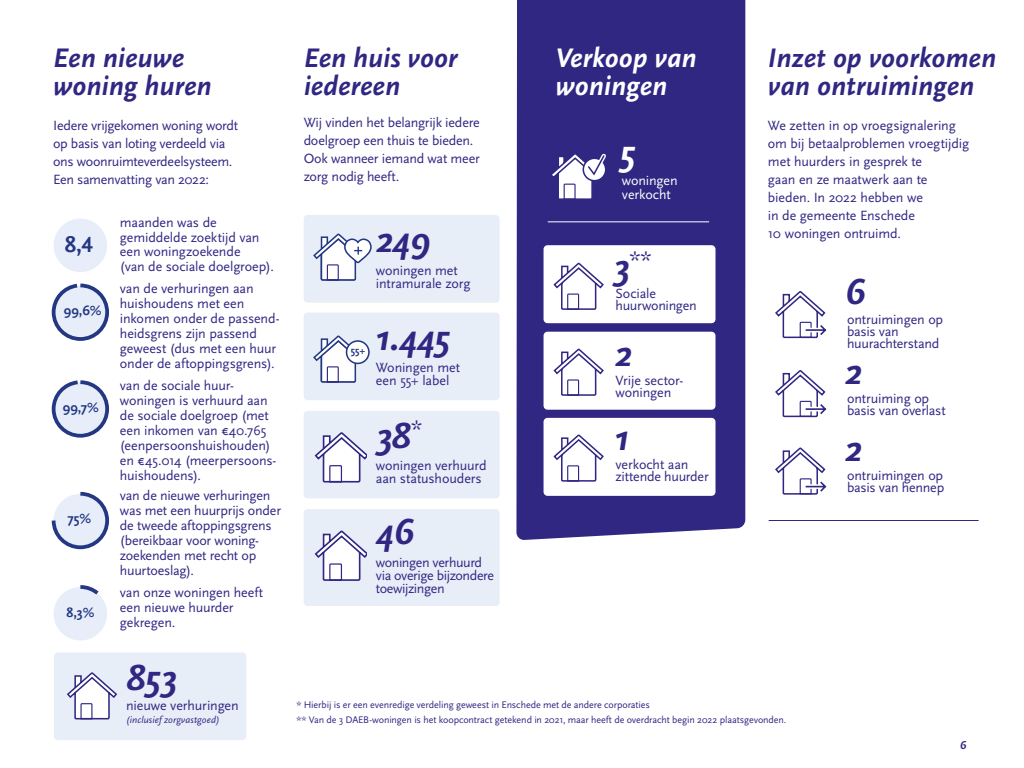
<style>
.page{position:relative;width:1024px;height:768px;background:#fff}
.page>*{position:absolute;margin:0;border:0;box-sizing:border-box;transform-origin:0 0}
.t1{font:italic 700 38px "Scala Sans Pro";color:#302783}
.t2{font:italic 700 38px "Scala Sans Pro";color:#fff}
.t3{font:italic 700 28px/28px "Scala Sans Pro";color:#302783}
.t4{font:italic 700 28px/28px "Scala Sans Pro";color:#fff}
.t5{font:700 23px "Scala Sans Pro";color:#233783}
.t6{font:22.1px "Scala Sans Pro";color:#302783}
.t7{font:14px/15px "Scala Sans Pro";letter-spacing:-.015em;color:#302783}
.t8{font:14px/14px "Scala Sans Pro";letter-spacing:-.01em;color:#fff}
.t9{font:700 13.8px "Scala Sans Pro";color:#233783}
.t10{font:italic 700 12px "Scala Sans Pro";color:#302783}
.t11{font:700 10.5px "Scala Sans Pro";color:#233783}
.t12{font:10px/15px "Scala Sans Pro";letter-spacing:-.01em;color:#302783}
.t13{font:italic 10px "Scala Sans Pro";letter-spacing:.005em;color:#302783}
.s1{font-weight:700;font-style:italic;font-size:38px}
</style>
<div class="page">
<div style="left:516px;top:0;width:229px;height:540px;background:#302783"></div>
<hr style="left:548px;top:221px;width:161px;height:1px;background:#fff">
<div style="left:544px;top:245px;width:172px;height:78px;background:#fff;border-radius:4px"></div>
<div style="left:544px;top:332px;width:172px;height:78px;background:#fff;border-radius:4px"></div>
<svg style="left:553px;top:262px;width:51px;height:48px"></svg>
<svg style="left:553px;top:348px;width:51px;height:48px"></svg>
<div style="left:544px;top:418px;width:172px;height:78px;background:#fff;border-radius:4px"></div>
<svg style="left:553px;top:434px;width:51px;height:48px"></svg>
<svg style="left:549px;top:150px;width:61px;height:51px"></svg>
<hr style="left:769px;top:520px;width:210px;height:1px;background:#302783">
<svg style="left:775px;top:291px;width:52px;height:48px"></svg>
<div style="left:54px;top:652px;width:192px;height:88px;background:#e8eef8;border-radius:4px"></div>
<svg style="left:67px;top:672px;width:50px;height:48px"></svg>
<div style="left:54px;top:219px;width:53px;height:53px;background:#e7eef9;border-radius:50%"></div>
<svg style="left:51px;top:283px;width:58px;height:58px"></svg>
<svg style="left:51px;top:380px;width:58px;height:58px"></svg>
<svg style="left:51px;top:491px;width:58px;height:59px"></svg>
<div style="left:54px;top:587px;width:53px;height:54px;background:#e7eef9;border-radius:50%"></div>
<svg style="left:80px;top:585px;width:22px;height:13px"></svg>
<div style="left:304px;top:215px;width:196px;height:88px;background:#e8eef8;border-radius:4px"></div>
<div style="left:304px;top:313px;width:196px;height:87px;background:#e8eef8;border-radius:4px"></div>
<svg style="left:313px;top:233px;width:59px;height:48px"></svg>
<svg style="left:313px;top:335px;width:52px;height:48px"></svg>
<div style="left:347px;top:341px;width:22px;height:22px;background:#fff;border-radius:50%"></div>
<div style="left:346px;top:340px;width:24px;height:24px;border:2px solid #233783;border-radius:50%"></div>
<div style="left:304px;top:411px;width:196px;height:87px;background:#e8eef8;border-radius:4px"></div>
<svg style="left:314px;top:432px;width:53px;height:51px"></svg>
<div style="left:304px;top:509px;width:196px;height:97px;background:#e8eef8;border-radius:4px"></div>
<svg style="left:314px;top:530px;width:53px;height:51px"></svg>
<svg style="left:775px;top:370px;width:52px;height:48px"></svg>
<svg style="left:775px;top:447px;width:52px;height:48px"></svg>
<h2 class="t3" style="left:53px;top:44px;width:160px">Een nieuwe woning huren</h2>
<p class="t7" style="left:53px;top:116px;width:186px;line-height:18px">Iedere vrijgekomen woning wordt op basis van loting verdeeld via ons woonruimteverdeelsysteem.<br>Een samenvatting van 2022:</p>
<h3 class="t5" style="left:65px;top:231px;width:30px">8,4</h3>
<p class="t9" style="left:64px;top:303px;width:39px">99,6%</p>
<p class="t9" style="left:63px;top:399px;width:38px">99,7%</p>
<p class="t9" style="left:67px;top:511px;width:25px">75%</p>
<p class="t9" style="left:66px;top:604px;width:30px">8,3%</p>
<p class="t7" style="left:120px;top:215px;width:155px">maanden was de gemiddelde zoektijd van een woningzoekende<br>(van de sociale doelgroep).</p>
<p class="t7" style="left:120px;top:281px;width:161px">van de verhuringen aan huishoudens met een inkomen onder de passend&shy;heidsgrens zijn passend geweest (dus met een huur onder de aftoppingsgrens).</p>
<p class="t7" style="left:120px;top:378px;width:158px">van de sociale huur&shy;woningen is verhuurd aan de sociale doelgroep (met een inkomen van €40.765 (eenpersoonshuishouden) en €45.014 (meerpersoons&shy;huishoudens).</p>
<p class="t7" style="left:120px;top:488px;width:163px">van de nieuwe verhuringen was met een huurprijs onder de tweede aftoppingsgrens (bereikbaar voor woning&shy;zoekenden met recht op huurtoeslag).</p>
<p class="t7" style="left:120px;top:585px;width:145px">van onze woningen heeft een nieuwe huurder gekregen.</p>
<h1 class="t1" style="left:127px;top:656px;width:52px">853</h1>
<p class="t7" style="left:126px;top:698px;width:114px">nieuwe verhuringen</p>
<p class="t13" style="left:126px;top:714px;width:95px">(inclusief zorgvastgoed)</p>
<h2 class="t3" style="left:304px;top:44px;width:155px">Een huis voor iedereen</h2>
<p class="t7" style="left:304px;top:113px;width:178px;line-height:18px">Wij vinden het belangrijk iedere doelgroep een thuis te bieden.<br>Ook wanneer iemand wat meer zorg nodig heeft.</p>
<h1 class="t1" style="left:376px;top:218px;width:56px">249</h1>
<p class="t7" style="left:376px;top:264px;width:96px;line-height:13px">woningen met intramurale zorg</p>
<p class="t11" style="left:351px;top:345px;width:16px">55+</p>
<h1 class="t1" style="left:376px;top:316px;width:75px">1.445</h1>
<p class="t7" style="left:376px;top:361px;width:86px;line-height:13px">Woningen met een 55+ label</p>
<h1 class="t1" style="left:376px;top:414px;width:47px">38<sup>*</sup></h1>
<p class="t7" style="left:376px;top:459px;width:112px;line-height:13px">woningen verhuurd aan statushouders</p>
<h1 class="t1" style="left:376px;top:510px;width:40px">46</h1>
<p class="t7" style="left:376px;top:556px;width:120px;line-height:13px">woningen verhuurd via overige bijzondere toewijzingen</p>
<h2 class="t4" style="left:555px;top:44px;width:143px">Verkoop van woningen</h2>
<h1 class="t2" style="left:620px;top:131px;width:17px">5</h1>
<p class="t8" style="left:622px;top:173px;width:57px">woningen verkocht</p>
<h3 class="t6" style="left:614px;top:246px;width:39px"><span class="s1">3</span>**</h3>
<p class="t7" style="left:616px;top:288px;width:83px;line-height:12px">Sociale huurwoningen</p>
<h1 class="t1" style="left:616px;top:331px;width:18px">2</h1>
<p class="t7" style="left:616px;top:374px;width:69px;line-height:12px">Vrije sector&shy;woningen</p>
<h1 class="t1" style="left:616px;top:416px;width:15px">1</h1>
<p class="t7" style="left:616px;top:459px;width:95px;line-height:12px">verkocht aan zittende huurder</p>
<h2 class="t3" style="left:768px;top:44px;width:230px">Inzet op voorkomen van ontruimingen</h2>
<p class="t7" style="left:768px;top:116px;width:203px;line-height:18px">We zetten in op vroegsignalering om bij betaalproblemen vroegtijdig met huurders in gesprek te<br>gaan en ze maatwerk aan te bieden. In 2022 hebben we<br>in de gemeente Enschede<br>10 woningen ontruimd.</p>
<h1 class="t1" style="left:846px;top:270px;width:22px">6</h1>
<p class="t7" style="left:847px;top:313px;width:98px;line-height:12px">ontruimingen op basis van huurachterstand</p>
<h1 class="t1" style="left:846px;top:350px;width:18px">2</h1>
<p class="t7" style="left:847px;top:392px;width:100px;line-height:12px">ontruiming op basis van overlast</p>
<h1 class="t1" style="left:846px;top:427px;width:18px">2</h1>
<p class="t7" style="left:847px;top:470px;width:99px;line-height:12px">ontruimingen op basis van hennep</p>
<p class="t12" style="left:296px;top:697px;width:492px">* Hierbij is er een evenredige verdeling geweest in Enschede met de andere corporaties<br>** Van de 3 DAEB-woningen is het koopcontract getekend in 2021, maar heeft de overdracht begin 2022 plaatsgevonden.</p>
<p class="t10" style="left:960px;top:738px;width:8px">6</p>
</div>
